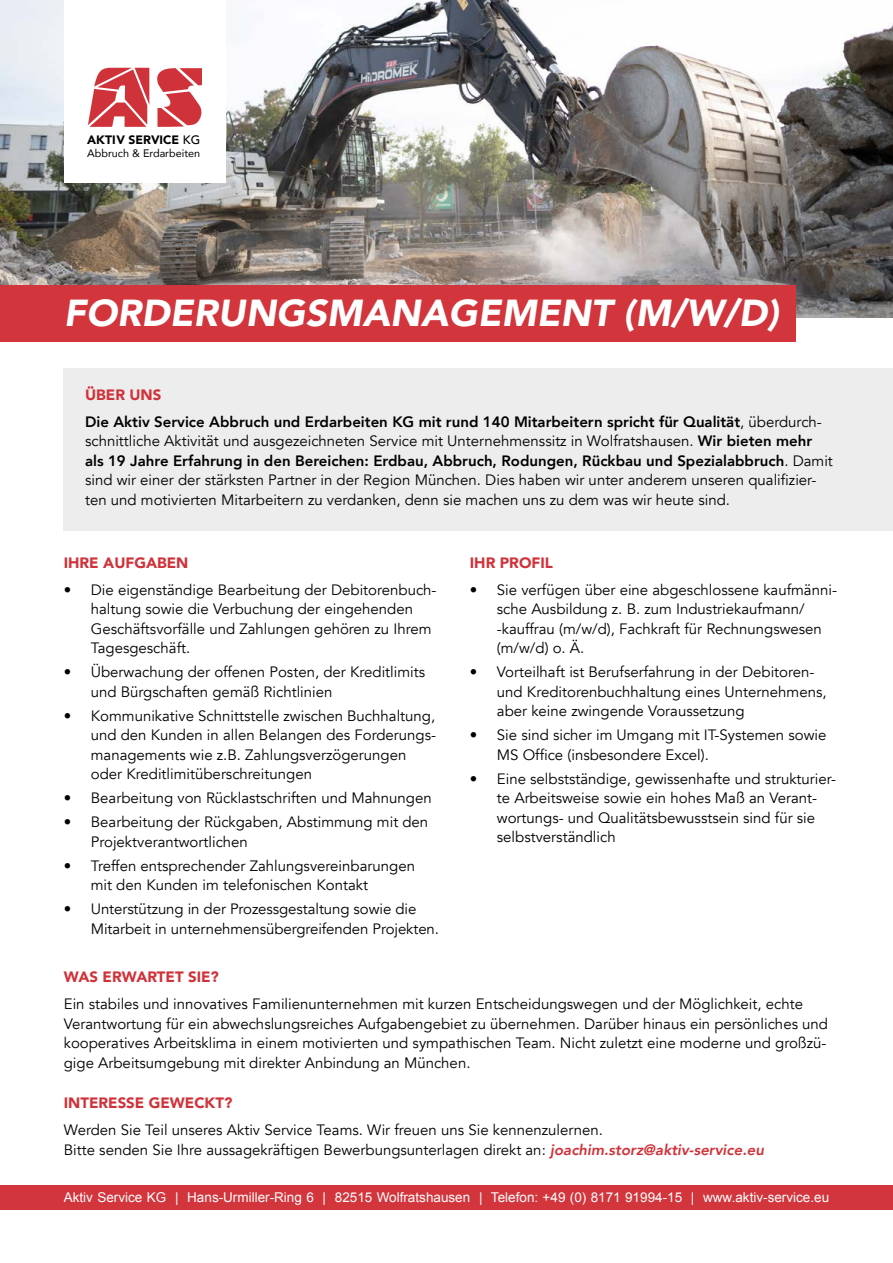
<style>
.page{position:relative;width:893px;height:1263px;background:#fff}
.page>*{position:absolute;margin:0;border:0;box-sizing:border-box;transform-origin:0 0}
.t1{font:italic 900 37.5px "Avenir";color:#fff}
.t2{font:15px/19.5px "Avenir";color:#000}
.t3{font:800 15px/27px "Avenir";color:#000}
.t4{font:900 15px "Avenir";color:#d03239}
.t5{font:13.5px "Arial";color:#fff}
.t6{font:900 12.15px "Avenir";color:#000}
.t7{font:10.8px "Avenir";color:#000}
.s1{font-weight:500}
.s2{font-weight:900;color:#d03239}
.s3{font-weight:400}
.s4{font-weight:800}
.s5{font-weight:800;font-style:italic;color:#d03239}
</style>
<div class="page">
<img style="left:0;top:0;width:893px;height:317px">
<div style="left:64px;top:0;width:161px;height:183px;background:#fff"></div>
<svg style="left:88px;top:68px;width:61px;height:59px"></svg>
<svg style="left:157px;top:68px;width:45px;height:59px"></svg>
<div style="left:0;top:1186px;width:893px;height:24px;background:#d2353c"></div>
<div style="left:0;top:285px;width:795px;height:57px;background:#d2353c"></div>
<div style="left:64px;top:368px;width:829px;height:162px;background:#ededed"></div>
<p class="t6" style="left:87px;top:129px;width:115px">AKTIV SERVICE <span class="s1">KG</span></p>
<p class="t7" style="left:87px;top:145px;width:114px">Abbruch &amp; Erdarbeiten</p>
<h1 class="t1" style="left:64px;top:282px;width:717px">FORDERUNGSMANAGEMENT (M/W/D)</h1>
<p class="t3" style="left:85px;top:381px;width:738px"><span class="s2">ÜBER UNS<br></span>Die Aktiv Service Abbruch und Erdarbeiten KG mit rund 140 Mitarbeitern spricht für Qualität<span class="s3">, überdurch-</span></p>
<p class="t2" style="left:85px;top:432px;width:749px">schnittliche Aktivität und ausgezeichneten Service mit Unternehmenssitz in Wolfratshausen. <span class="s4">Wir bieten mehr als 19 Jahre Erfahrung in den Bereichen: Erdbau, Abbruch, Rodungen, Rückbau und Spezialabbruch</span>. Damit sind wir einer der stärksten Partner in der Region München. Dies haben wir unter anderem unseren qualifizier&shy;ten und motivierten Mitarbeitern zu verdanken, denn sie machen uns zu dem was wir heute sind.</p>
<p class="t4" style="left:64px;top:549px;width:126px">IHRE AUFGABEN</p>
<p class="t2" style="left:91px;top:580px;width:347px;text-indent:-27px">• Die eigenständige Bearbeitung der Debitorenbuch&shy;haltung sowie die Verbuchung der eingehenden Geschäftsvorfälle und Zahlungen gehören zu Ihrem Tagesgeschäft.</p>
<p class="t2" style="left:91px;top:662px;width:336px;text-indent:-27px">• Überwachung der offenen Posten, der Kreditlimits und Bürgschaften gemäß Richtlinien</p>
<p class="t2" style="left:91px;top:706px;width:347px;text-indent:-27px">• Kommunikative Schnittstelle zwischen Buchhaltung, und den Kunden in allen Belangen des Forderungs&shy;managements wie z.B. Zahlungsverzögerungen oder Kreditlimitüberschreitungen</p>
<p class="t2" style="left:64px;top:788px;width:369px">• Bearbeitung von Rücklastschriften und Mahnungen</p>
<p class="t2" style="left:91px;top:812px;width:339px;text-indent:-27px">• Bearbeitung der Rückgaben, Abstimmung mit den<br>Projektverantwortlichen</p>
<p class="t2" style="left:91px;top:856px;width:326px;text-indent:-27px">• Treffen entsprechender Zahlungsvereinbarungen mit den Kunden im telefonischen Kontakt</p>
<p class="t2" style="left:91px;top:899px;width:350px;text-indent:-27px">• Unterstützung in der Prozessgestaltung sowie die<br>Mitarbeit in unternehmensübergreifenden Projekten.</p>
<p class="t4" style="left:470px;top:549px;width:85px">IHR PROFIL</p>
<p class="t2" style="left:497px;top:580px;width:342px;text-indent:-27px">• Sie verfügen über eine abgeschlossene kaufmänni&shy;sche Ausbildung z. B. zum Industriekaufmann/ -kauffrau (m/w/d), Fachkraft für Rechnungswesen (m/w/d) o. Ä.</p>
<p class="t2" style="left:497px;top:662px;width:331px;text-indent:-27px">• Vorteilhaft ist Berufserfahrung in der Debitoren&shy;und Kreditorenbuchhaltung eines Unternehmens, aber keine zwingende Voraussetzung</p>
<p class="t2" style="left:497px;top:725px;width:331px;text-indent:-27px">• Sie sind sicher im Umgang mit IT-Systemen sowie<br>MS Office (insbesondere Excel).</p>
<p class="t2" style="left:497px;top:769px;width:341px;text-indent:-27px">• Eine selbstständige, gewissenhafte und strukturier&shy;te Arbeitsweise sowie ein hohes Maß an Verant&shy;wortungs- und Qualitätsbewusstsein sind für sie selbstverständlich</p>
<p class="t4" style="left:64px;top:964px;width:157px">WAS ERWARTET SIE?</p>
<p class="t2" style="left:64px;top:995px;width:766px">Ein stabiles und innovatives Familienunternehmen mit kurzen Entscheidungswegen und der Möglichkeit, echte Verantwortung für ein abwechslungsreiches Aufgabengebiet zu übernehmen. Darüber hinaus ein persönliches und kooperatives Arbeitsklima in einem motivierten und sympathischen Team. Nicht zuletzt eine moderne und großzü&shy;gige Arbeitsumgebung mit direkter Anbindung an München.</p>
<p class="t4" style="left:64px;top:1090px;width:170px">INTERESSE GEWECKT?</p>
<p class="t2" style="left:64px;top:1121px;width:702px">Werden Sie Teil unseres Aktiv Service Teams. Wir freuen uns Sie kennenzulernen.<br>Bitte senden Sie Ihre aussagekräftigen Bewerbungsunterlagen direkt an: <span class="s5">joachim.storz@aktiv-service.eu</span></p>
<p class="t5" style="left:64px;top:1188px;width:767px">Aktiv Service KG | Hans-Urmiller-Ring 6 | 82515 Wolfratshausen | Telefon: +49 (0) 8171 91994-15 | www.aktiv-service.eu</p>
</div>
